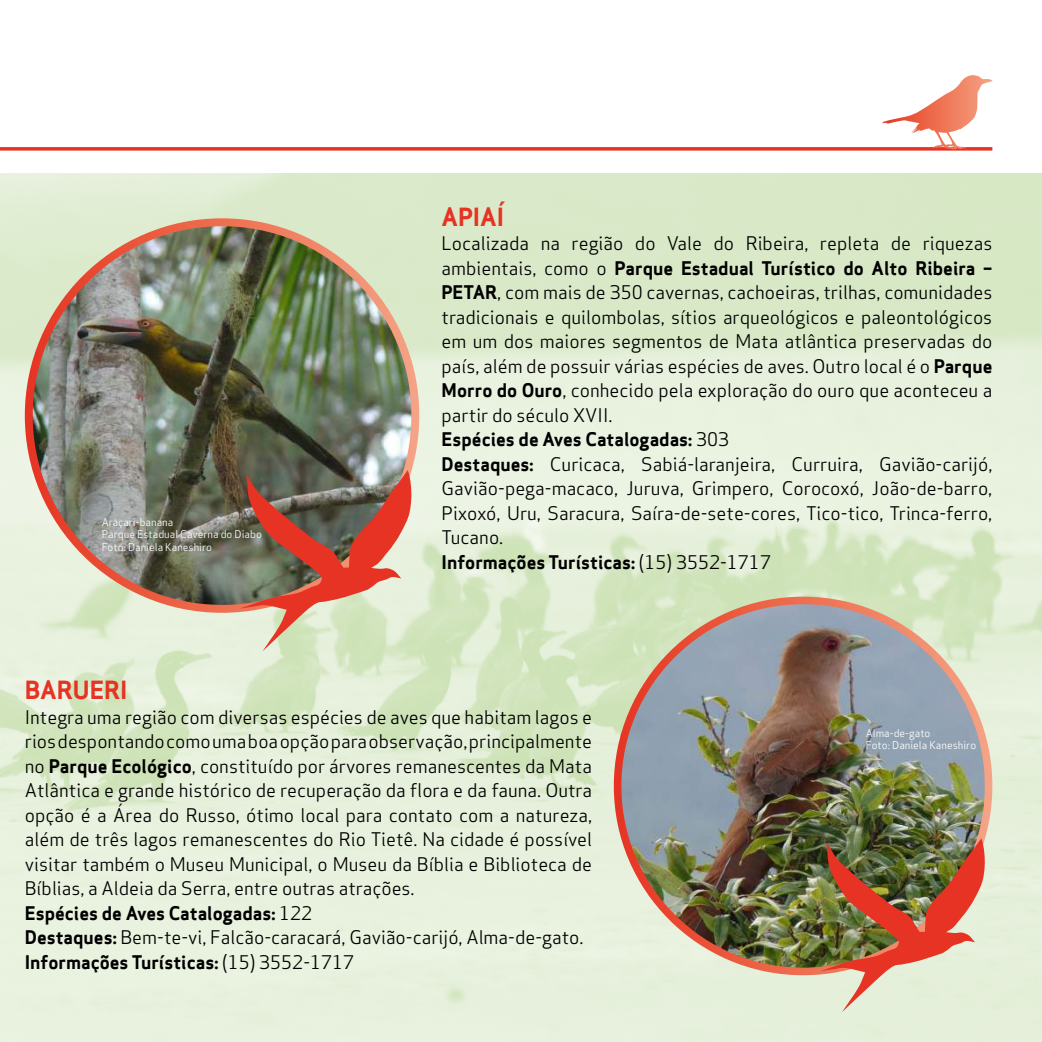
<style>
.page{position:relative;width:1042px;height:1042px;background:#fff}
.page>*{position:absolute;margin:0;border:0;box-sizing:border-box;transform-origin:0 0}
.t1{font:700 24.5px "Apex Sans";color:#e63323}
.t2{font:18.38px/24.5px "Apex Sans";color:#000}
.t3{font:10.5px/12.6px "Apex Sans";color:#fff}
.s1{font-weight:700}
</style>
<div class="page">
<img style="left:0;top:174px;width:1042px;height:868px">
<svg style="left:0;top:147px;width:992px;height:4px"></svg>
<svg style="left:882px;top:75px;width:90px;height:68px"></svg>
<img style="left:614px;top:597px;width:378px;height:378px">
<img style="left:820px;top:838px;width:165px;height:174px">
<img style="left:25px;top:218px;width:394px;height:395px">
<svg style="left:240px;top:470px;width:172px;height:181px"></svg>
<p class="t3" style="left:102px;top:515px;width:162px">Araçari-banana<br>Parque Estadual Caverna do Diabo<br>Foto: Daniela Kaneshiro</p>
<h1 class="t1" style="left:441px;top:201px;width:64px">APIAÍ</h1>
<p class="t2" style="left:441px;top:229px;width:552px">Localizada na região do Vale do Ribeira, repleta de riquezas ambientais, como o <span class="s1">Parque Estadual Turístico do Alto Ribeira – PETAR</span>, com mais de 350 cavernas, cachoeiras, trilhas, comunidades tradicionais e quilombolas, sítios arqueológicos e paleontológicos em um dos maiores segmentos de Mata atlântica preservadas do país, além de possuir várias espécies de aves. Outro local é o <span class="s1">Parque Morro do Ouro</span>, conhecido pela exploração do ouro que aconteceu a partir do século XVII.<br><span class="s1">Espécies de Aves Catalogadas:</span> 303<br><span class="s1">Destaques:</span> Curicaca, Sabiá-laranjeira, Curruira, Gavião-carijó, Gavião-pega-macaco, Juruva, Grimpero, Corocoxó, João-de-barro, Pixoxó, Uru, Saracura, Saíra-de-sete-cores, Tico-tico, Trinca-ferro, Tucano.<br><span class="s1">Informações Turísticas:</span> (15) 3552-1717</p>
<h1 class="t1" style="left:25px;top:674px;width:104px">BARUERI</h1>
<p class="t2" style="left:25px;top:703px;width:569px">Integra uma região com diversas espécies de aves que habitam lagos e rios despontando como uma boa opção para observação, principalmente no <span class="s1">Parque Ecológico</span>, constituído por árvores remanescentes da Mata Atlântica e grande histórico de recuperação da flora e da fauna. Outra opção é a Área do Russo, ótimo local para contato com a natureza, além de três lagos remanescentes do Rio Tietê. Na cidade é possível visitar também o Museu Municipal, o Museu da Bíblia e Biblioteca de Bíblias, a Aldeia da Serra, entre outras atrações.<br><span class="s1">Espécies de Aves Catalogadas:</span> 122<br><span class="s1">Destaques:</span> Bem-te-vi, Falcão-caracará, Gavião-carijó, Alma-de-gato.<br><span class="s1">Informações Turísticas:</span> (15) 3552-1717</p>
<p class="t3" style="left:866px;top:725px;width:112px">Alma-de-gato<br>Foto: Daniela Kaneshiro</p>
</div>
